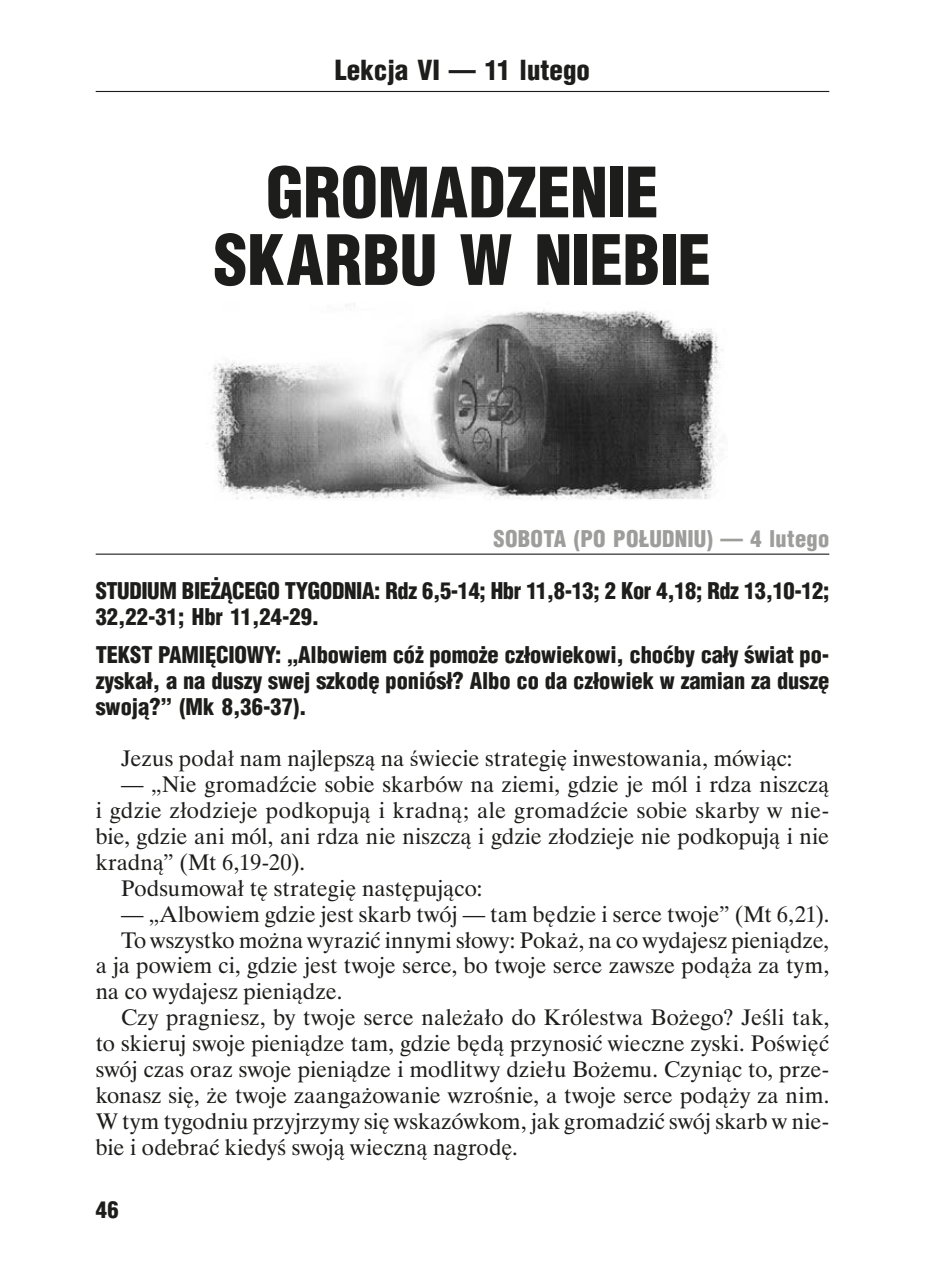
<style>
.page{position:relative;width:925px;height:1276px;background:#fff}
.page>*{position:absolute;margin:0;border:0;box-sizing:border-box;transform-origin:0 0}
.t1{font:900 67.5px/67.5px "Switzerland Cond";letter-spacing:-.005em;color:#1d1d1b;text-align:center}
.t2{font:900 27px "Switzerland Cond";color:#1d1d1b}
.t3{font:22.5px "Time Ibis EE";letter-spacing:.005em;color:#1d1d1b}
.t4{font:900 22.5px/25.9px "Switzerland Cond";letter-spacing:-.005em;color:#1d1d1b}
.t5{font:900 22.5px "Switzerland Cond";letter-spacing:.01em;color:#9d9d9c}
.s1{font-family:"Times New Roman"}
</style>
<div class="page">
<hr style="left:96px;top:91px;width:733px;height:1px;background:#1d1d1b">
<hr style="left:96px;top:553px;width:733px;height:2px;background:#1d1d1b">
<img style="left:212px;top:310px;width:511px;height:191px">
<p class="t2" style="left:335px;top:52px;width:256px">Lekcja VI — 11 lutego</p>
<h1 class="t1" style="left:214px;top:157px;width:499px">GROMADZENIE<br>SKARBU W NIEBIE</h1>
<p class="t5" style="left:493px;top:524px;width:337px">SOBOTA (PO POŁUDNIU) — 4 lutego</p>
<p class="t4" style="left:96px;top:577px;width:735px">STUDIUM BIEŻĄCEGO TYGODNIA: Rdz 6,5-14; Hbr 11,8-13; 2 Kor 4,18; Rdz 13,10-12;<br>32,22-31; Hbr 11,24-29.</p>
<p class="t4" style="left:96px;top:641px;width:735px;text-align:justify">TEKST PAMIĘCIOWY: „Albowiem cóż pomoże człowiekowi, choćby cały świat po&shy;zyskał, a na duszy swej szkodę poniósł? Albo co da człowiek w zamian za duszę swoją?” (Mk 8,36-37).</p>
<p class="t3" style="left:121px;top:744px;width:673px">Jezus poda<span class="s1">ł</span> nam najlepsz<span class="s1">ą</span> na <span class="s1">ś</span>wiecie strategi<span class="s1">ę</span> inwestowania, mówi<span class="s1">ą</span>c:</p>
<p class="t3" style="left:121px;top:770px;width:709px">— „Nie gromadźcie sobie skarbów na ziemi, gdzie je mól i rdza niszczą</p>
<p class="t3" style="left:96px;top:796px;width:735px">i gdzie złodzieje podkopują i kradną; ale gromadźcie sobie skarby w nie-</p>
<p class="t3" style="left:96px;top:822px;width:735px">bie, gdzie ani mól, ani rdza nie niszczą i gdzie złodzieje nie podkopują i nie</p>
<p class="t3" style="left:96px;top:848px;width:211px">kradną” (Mt 6,19-20).</p>
<p class="t3" style="left:121px;top:874px;width:363px">Podsumował tę strategię następująco:</p>
<p class="t3" style="left:121px;top:900px;width:709px">— „Albowiem gdzie jest skarb twój — tam będzie i serce twoje” (Mt 6,21).</p>
<p class="t3" style="left:121px;top:926px;width:709px">To wszystko można wyrazić innymi słowy: Pokaż, na co wydajesz pieniądze,</p>
<p class="t3" style="left:96px;top:951px;width:735px">a ja powiem ci, gdzie jest twoje serce, bo twoje serce zawsze podąża za tym,</p>
<p class="t3" style="left:96px;top:977px;width:248px">na co wydajesz pieniądze.</p>
<p class="t3" style="left:121px;top:1003px;width:709px">Czy pragniesz, by twoje serce należało do Królestwa Bożego? Jeśli tak,</p>
<p class="t3" style="left:96px;top:1029px;width:735px">to skieruj swoje pieniądze tam, gdzie będą przynosić wieczne zyski. Poświęć</p>
<p class="t3" style="left:96px;top:1055px;width:735px">swój czas oraz swoje pieniądze i modlitwy dziełu Bożemu. Czyniąc to, prze-</p>
<p class="t3" style="left:96px;top:1081px;width:735px">konasz się, że twoje zaangażowanie wzrośnie, a twoje serce podąży za nim.</p>
<p class="t3" style="left:96px;top:1107px;width:735px">W tym tygodniu przyjrzymy się wskazówkom, jak gromadzić swój skarb w nie-</p>
<p class="t3" style="left:96px;top:1133px;width:424px">bie i odebrać kiedyś swoją wieczną nagrodę.</p>
<p class="t4" style="left:96px;top:1196px;width:25px">46</p>
</div>
